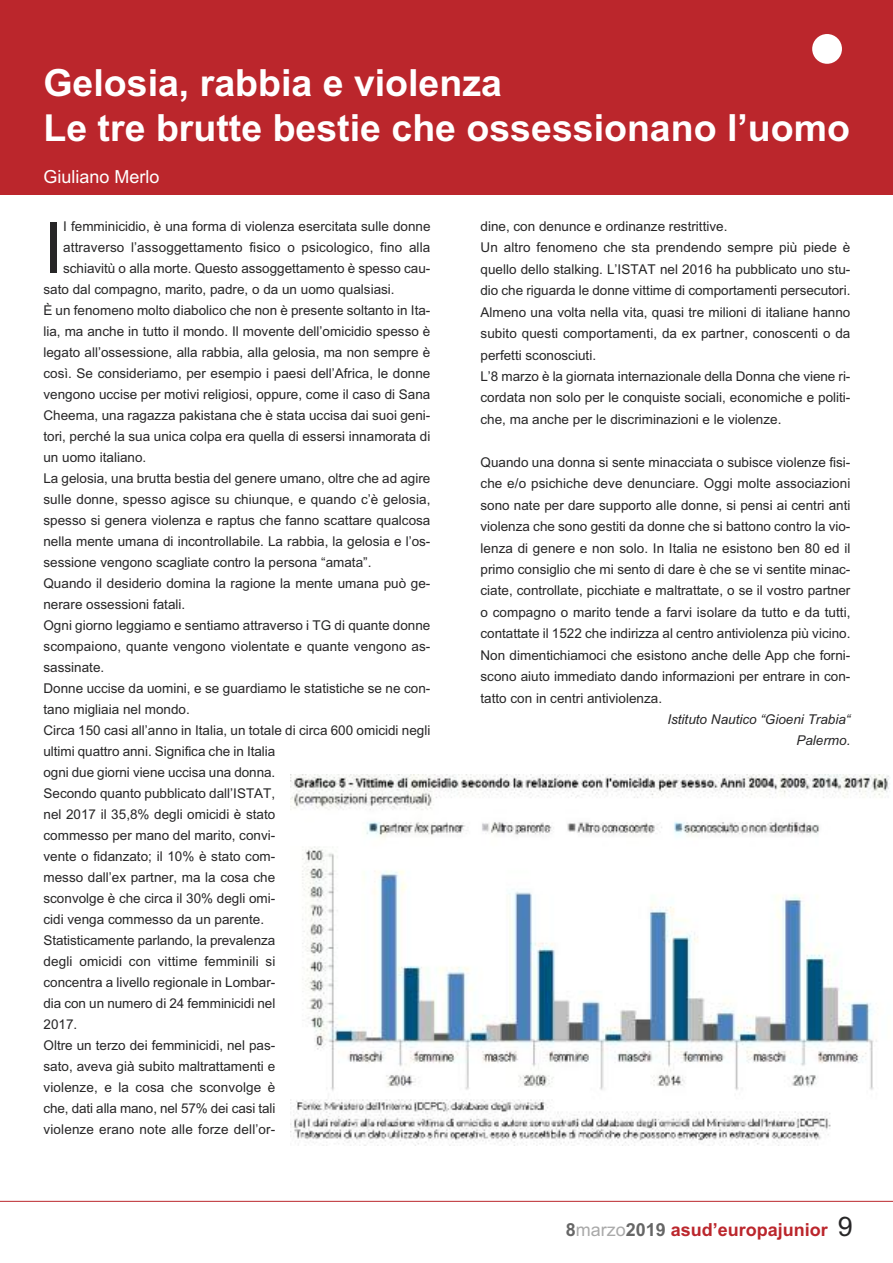
<style>
.page{position:relative;width:893px;height:1263px;background:#fff}
.page>*{position:absolute;margin:0;border:0;box-sizing:border-box;transform-origin:0 0}
.t1{font:71.1px "Arial";color:#272627}
.t2{font:700 37.5px/45px "Arial";color:#fff}
.t3{font:700 18px "Arial";color:#bb262c}
.t4{font:18px "Arial";color:#fff}
.t5{font:13.5px/21.5px "Arial";color:#272627}
.t6{font:italic 13.5px/21.5px "Arial";color:#272627;text-align:right}
.s1{color:#666}
.s2{font-weight:400;color:#a9a9a9}
.s3{font-weight:400;font-size:27px;color:#272627}
</style>
<div class="page">
<div style="left:0;top:0;width:893px;height:194px;background:#bb262c"></div>
<div style="left:812px;top:34px;width:30px;height:30px;background:#fff;border-radius:50%"></div>
<img style="left:290px;top:775px;width:599px;height:371px">
<hr style="left:0;top:1201px;width:893px;height:1px;background:#bb262c">
<h2 class="t2" style="left:43px;top:60px;width:808px">Gelosia, rabbia e violenza<br>Le tre brutte bestie che ossessionano l’uomo</h2>
<h3 class="t4" style="left:43px;top:167px;width:118px">Giuliano Merlo</h3>
<h1 class="t1" style="left:43px;top:207px;width:21px">I</h1>
<p class="t5" style="left:63px;top:216px;width:369px">I femminicidio, è una forma di violenza esercitata sulle donne</p>
<p class="t5" style="left:480px;top:216px;width:371px">dine, con denunce e ordinanze restrittive.<br>Un altro fenomeno che sta prendendo sempre più piede è quello dello stalking. L’ISTAT nel 2016 ha pubblicato uno stu&shy;dio che riguarda le donne vittime di comportamenti persecutori.<br>Almeno una volta nella vita, quasi tre milioni di italiane hanno subito questi comportamenti, da ex partner, conoscenti o da perfetti sconosciuti.<br>L’8 marzo è la giornata internazionale della Donna che viene ri&shy;cordata non solo per le conquiste sociali, economiche e politi&shy;che, ma anche per le discriminazioni e le violenze.</p>
<p class="t5" style="left:480px;top:451px;width:371px;text-align:justify">Quando una donna si sente minacciata o subisce violenze fisi&shy;che e/o psichiche deve denunciare. Oggi molte associazioni sono nate per dare supporto alle donne, si pensi ai centri anti violenza che sono gestiti da donne che si battono contro la vio&shy;lenza di genere e non solo. In Italia ne esistono ben 80 ed il primo consiglio che mi sento di dare è che se vi sentite minac&shy;ciate, controllate, picchiate e maltrattate, o se il vostro partner o compagno o marito tende a farvi isolare da tutto e da tutti, contattate il 1522 che indirizza al centro antiviolenza più vicino.<br>Non dimentichiamoci che esistono anche delle App che forni&shy;scono aiuto immediato dando informazioni per entrare in con&shy;tatto con in centri antiviolenza.</p>
<p class="t6" style="left:667px;top:709px;width:185px">Istituto Nautico “Gioeni Trabia“<br>Palermo.</p>
<p class="t5" style="left:63px;top:237px;width:369px">attraverso l’assoggettamento fisico o psicologico, fino alla</p>
<p class="t5" style="left:63px;top:258px;width:369px">schiavitù o alla morte. Questo assoggettamento è spesso cau-</p>
<p class="t5" style="left:43px;top:279px;width:353px">sato dal compagno, marito, padre, o da un uomo qualsiasi.</p>
<p class="t5" style="left:43px;top:300px;width:388px">È un fenomeno molto diabolico che non è presente soltanto in Ita-</p>
<p class="t5" style="left:43px;top:321px;width:388px">lia, ma anche in tutto il mondo. Il movente dell’omicidio spesso è</p>
<p class="t5" style="left:43px;top:342px;width:388px">legato all’ossessione, alla rabbia, alla gelosia, ma non sempre è</p>
<p class="t5" style="left:43px;top:363px;width:388px">così. Se consideriamo, per esempio i paesi dell’Africa, le donne</p>
<p class="t5" style="left:43px;top:384px;width:388px">vengono uccise per motivi religiosi, oppure, come il caso di Sana</p>
<p class="t5" style="left:43px;top:405px;width:388px">Cheema, una ragazza pakistana che è stata uccisa dai suoi geni-</p>
<p class="t5" style="left:43px;top:426px;width:388px">tori, perché la sua unica colpa era quella di essersi innamorata di</p>
<p class="t5" style="left:43px;top:447px;width:104px">un uomo italiano.</p>
<p class="t5" style="left:43px;top:468px;width:388px">La gelosia, una brutta bestia del genere umano, oltre che ad agire</p>
<p class="t5" style="left:43px;top:489px;width:388px">sulle donne, spesso agisce su chiunque, e quando c’è gelosia,</p>
<p class="t5" style="left:43px;top:510px;width:388px">spesso si genera violenza e raptus che fanno scattare qualcosa</p>
<p class="t5" style="left:43px;top:531px;width:388px">nella mente umana di incontrollabile. La rabbia, la gelosia e l’os-</p>
<p class="t5" style="left:43px;top:552px;width:329px">sessione vengono scagliate contro la persona “amata”.</p>
<p class="t5" style="left:43px;top:573px;width:388px">Quando il desiderio domina la ragione la mente umana può ge-</p>
<p class="t5" style="left:43px;top:594px;width:143px">nerare ossessioni fatali.</p>
<p class="t5" style="left:43px;top:615px;width:388px">Ogni giorno leggiamo e sentiamo attraverso i TG di quante donne</p>
<p class="t5" style="left:43px;top:636px;width:388px">scompaiono, quante vengono violentate e quante vengono as-</p>
<p class="t5" style="left:43px;top:657px;width:62px">sassinate.</p>
<p class="t5" style="left:43px;top:678px;width:388px">Donne uccise da uomini, e se guardiamo le statistiche se ne con-</p>
<p class="t5" style="left:43px;top:699px;width:148px">tano migliaia nel mondo.</p>
<p class="t5" style="left:43px;top:720px;width:388px">Circa 150 casi all’anno in Italia, un totale di circa 600 omicidi negli</p>
<p class="t5" style="left:43px;top:741px;width:233px">ultimi quattro anni. Significa che in Italia</p>
<p class="t5" style="left:43px;top:762px;width:233px">ogni due giorni viene uccisa una donna.</p>
<p class="t5" style="left:43px;top:783px;width:233px">Secondo quanto pubblicato dall’ISTAT,</p>
<p class="t5" style="left:43px;top:804px;width:233px">nel 2017 il 35,8% degli omicidi è stato</p>
<p class="t5" style="left:43px;top:825px;width:233px">commesso per mano del marito, convi-</p>
<p class="t5" style="left:43px;top:846px;width:233px">vente o fidanzato; il 10% è stato com-</p>
<p class="t5" style="left:43px;top:867px;width:233px">messo dall’ex partner, ma la cosa che</p>
<p class="t5" style="left:43px;top:888px;width:233px">sconvolge è che circa il 30% degli omi-</p>
<p class="t5" style="left:44px;top:909px;width:222px">cidi venga commesso da un parente.</p>
<p class="t5" style="left:44px;top:930px;width:233px">Statisticamente parlando, la prevalenza</p>
<p class="t5" style="left:44px;top:951px;width:233px">degli omicidi con vittime femminili si</p>
<p class="t5" style="left:44px;top:972px;width:233px">concentra a livello regionale in Lombar-</p>
<p class="t5" style="left:44px;top:993px;width:233px">dia con un numero di 24 femminicidi nel</p>
<p class="t5" style="left:44px;top:1014px;width:35px">2017.</p>
<p class="t5" style="left:44px;top:1035px;width:233px">Oltre un terzo dei femminicidi, nel pas-</p>
<p class="t5" style="left:44px;top:1056px;width:233px">sato, aveva già subito maltrattamenti e</p>
<p class="t5" style="left:44px;top:1077px;width:233px">violenze, e la cosa che sconvolge è</p>
<p class="t5" style="left:44px;top:1098px;width:233px">che, dati alla mano, nel 57% dei casi tali</p>
<p class="t5" style="left:44px;top:1119px;width:233px">violenze erano note alle forze dell’or-</p>
<h3 class="t3" style="left:566px;top:1219px;width:289px"><span class="s1">8</span><span class="s2">marzo</span><span class="s1">2019</span> asud’europajunior <span class="s3">9</span></h3>
</div>
